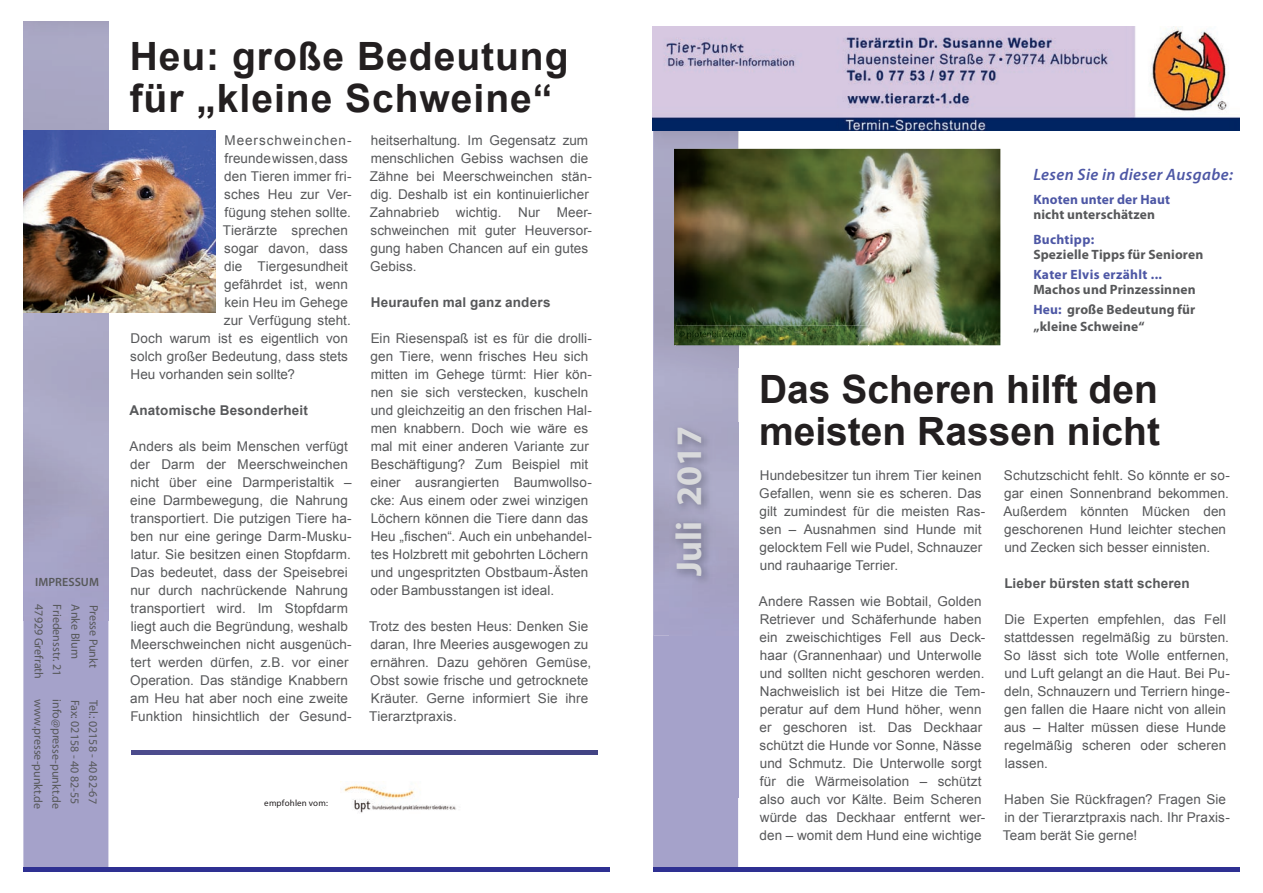
<style>
.page{position:relative;width:1263px;height:893px;background:#fff}
.page>*{position:absolute;margin:0;border:0;box-sizing:border-box;transform-origin:0 0}
.t1{font:700 39px/42px "Arial";letter-spacing:.025em;color:#231f20}
.t2{font:700 39px/42px "Arial";color:#231f20}
.t3{font:700 36px "Myriad Pro";color:#d9dadc}
.t4{font:italic 600 16.5px "Myriad Pro";letter-spacing:.025em;color:#4d57a5}
.t5{font:13.5px/18px "Arial";letter-spacing:.005em;color:#57585a}
.t6{font:700 13.5px/20.4px "Myriad Pro";letter-spacing:.01em;color:#57585a}
.t7{font:700 13.5px "Arial";letter-spacing:.015em;color:#57585a}
.t8{font:700 13.5px "Myriad Pro";letter-spacing:.025em;color:#4d57a5}
.t9{font:13.5px "Arial";letter-spacing:.065em;color:#57585a}
.t10{font:12px "Myriad Pro";letter-spacing:-.005em;color:#57585a}
.t11{font:600 12px "Myriad Pro";letter-spacing:.005em;color:#57585a}
.t12{font:9px "Myriad Pro";letter-spacing:.02em;color:#231f20}
.s1{color:#4d57a5}
</style>
<div class="page">
<div style="left:23px;top:621px;width:85px;height:246px;background:#a5a2ca"></div>
<div style="left:23px;top:867px;width:587px;height:5px;background:#2e3092"></div>
<div style="left:23px;top:21px;width:85px;height:600px;background:#a9a6c5"></div>
<div style="left:132px;top:750px;width:465px;height:5px;background:#464788"></div>
<img style="left:340px;top:784px;width:116px;height:29px">
<div style="left:653px;top:131px;width:85px;height:736px;background:#a5a2ca"></div>
<div style="left:653px;top:867px;width:586px;height:5px;background:#2e3092"></div>
<img style="left:654px;top:131px;width:84px;height:505px">
<img style="left:653px;top:27px;width:586px;height:104px">
<img style="left:674px;top:149px;width:326px;height:196px">
<img style="left:670px;top:423px;width:69px;height:375px">
<img style="left:23px;top:131px;width:192px;height:181px">
<img style="left:676px;top:326px;width:192px;height:42px">
<svg style="left:738px;top:345px;width:1px;height:23px"></svg>
<img style="left:679px;top:331px;width:67px;height:8px">
<p class="t11" style="left:35px;top:574px;width:65px">IMPRESSUM</p>
<p class="t10" style="left:46px;top:604px;width:76px;rotate:90deg">47929 Grefrath</p>
<p class="t10" style="left:65px;top:604px;width:73px;rotate:90deg">Friedensstr. 21</p>
<p class="t10" style="left:83px;top:604px;width:56px;rotate:90deg">Anke Blum</p>
<p class="t10" style="left:101px;top:604px;width:65px;rotate:90deg">Presse Punkt</p>
<p class="t10" style="left:46px;top:699px;width:111px;rotate:90deg">www.presse-punkt.de</p>
<p class="t10" style="left:64px;top:699px;width:111px;rotate:90deg">info@presse-punkt.de</p>
<p class="t10" style="left:82px;top:699px;width:106px;rotate:90deg">Fax: 02158 - 40 82-55</p>
<p class="t10" style="left:101px;top:700px;width:106px;rotate:90deg">Tel.: 02158 - 40 82-67</p>
<h1 class="t1" style="left:130px;top:36px;width:440px">Heu: große Bedeutung für „kleine Schweine“</h1>
<p class="t9" style="left:224px;top:132px;width:129px">Meerschweinchen-</p>
<p class="t5" style="left:224px;top:150px;width:125px">freunde wissen, dass</p>
<p class="t5" style="left:224px;top:168px;width:129px">den Tieren immer fri-</p>
<p class="t5" style="left:224px;top:186px;width:129px">sches Heu zur Ver-</p>
<p class="t5" style="left:224px;top:204px;width:128px">fügung stehen sollte.</p>
<p class="t5" style="left:223px;top:222px;width:127px">Tierärzte sprechen</p>
<p class="t5" style="left:224px;top:240px;width:125px">sogar davon, dass</p>
<p class="t5" style="left:224px;top:258px;width:125px">die Tiergesundheit</p>
<p class="t5" style="left:224px;top:276px;width:125px">gefährdet ist, wenn</p>
<p class="t5" style="left:225px;top:294px;width:125px">kein Heu im Gehege</p>
<p class="t5" style="left:224px;top:312px;width:128px">zur Verfügung steht.</p>
<p class="t5" style="left:130px;top:330px;width:219px">Doch warum ist es eigentlich von</p>
<p class="t5" style="left:130px;top:348px;width:219px">solch großer Bedeutung, dass stets</p>
<p class="t5" style="left:130px;top:366px;width:166px">Heu vorhanden sein sollte?</p>
<p class="t7" style="left:130px;top:402px;width:180px">Anatomische Besonderheit</p>
<p class="t5" style="left:130px;top:438px;width:224px">Anders als beim Menschen verfügt der Darm der Meerschweinchen nicht über eine Darmperistaltik – eine Darmbewegung, die Nahrung transportiert. Die putzigen Tiere ha&shy;ben nur eine geringe Darm-Musku&shy;latur. Sie besitzen einen Stopfdarm.<br>Das bedeutet, dass der Speisebrei nur durch nachrückende Nahrung transportiert wird. Im Stopfdarm liegt auch die Begründung, weshalb Meerschweinchen nicht ausgenüch&shy;tert werden dürfen, z.B. vor einer Operation. Das ständige Knabbern am Heu hat aber noch eine zweite Funktion hinsichtlich der Gesund-</p>
<p class="t5" style="left:370px;top:132px;width:224px">heitserhaltung. Im Gegensatz zum menschlichen Gebiss wachsen die<br>Zähne bei Meerschweinchen stän&shy;dig. Deshalb ist ein kontinuierlicher<br>Zahnabrieb wichtig. Nur Meer&shy;schweinchen mit guter Heuversor&shy;gung haben Chancen auf ein gutes<br>Gebiss.</p>
<p class="t7" style="left:371px;top:294px;width:181px">Heuraufen mal ganz anders</p>
<p class="t5" style="left:370px;top:330px;width:223px">Ein Riesenspaß ist es für die drolli&shy;gen Tiere, wenn frisches Heu sich mitten im Gehege türmt: Hier kön&shy;nen sie sich verstecken, kuscheln und gleichzeitig an den frischen Hal&shy;men knabbern. Doch wie wäre es mal mit einer anderen Variante zur Beschäftigung? Zum Beispiel mit einer ausrangierten Baumwollso&shy;cke: Aus einem oder zwei winzigen Löchern können die Tiere dann das Heu „fischen“. Auch ein unbehandel&shy;tes Holzbrett mit gebohrten Löchern und ungespritzten Obstbaum-Ästen oder Bambusstangen ist ideal.</p>
<p class="t5" style="left:369px;top:618px;width:224px">Trotz des besten Heus: Denken Sie daran, Ihre Meeries ausgewogen zu ernähren. Dazu gehören Gemüse,<br>Obst sowie frische und getrocknete<br>Kräuter. Gerne informiert Sie ihre<br>Tierarztpraxis.</p>
<p class="t12" style="left:264px;top:798px;width:65px">empfohlen vom:</p>
<h2 class="t3" style="left:665px;top:576px;width:152px;rotate:-90deg">Juli 2017</h2>
<p class="t4" style="left:1033px;top:164px;width:201px">Lesen Sie in dieser Ausgabe:</p>
<p class="t8" style="left:1033px;top:190px;width:138px">Knoten unter der Haut</p>
<p class="t6" style="left:1033px;top:204px;width:123px">nicht unterschätzen</p>
<p class="t8" style="left:1033px;top:230px;width:62px">Buchtipp:</p>
<p class="t6" style="left:1033px;top:243px;width:172px">Spezielle Tipps für Senioren</p>
<p class="t8" style="left:1033px;top:266px;width:130px">Kater Elvis erzählt ...</p>
<p class="t6" style="left:1033px;top:279px;width:164px">Machos und Prinzessinnen<br><span class="s1">Heu:</span> große Bedeutung für</p>
<p class="t6" style="left:1033px;top:315px;width:113px">„kleine Schweine“</p>
<h1 class="t2" style="left:759px;top:370px;width:402px">Das Scheren hilft den meisten Rassen nicht</h1>
<p class="t5" style="left:759px;top:467px;width:228px">Hundebesitzer tun ihrem Tier keinen<br>Gefallen, wenn sie es scheren. Das gilt zumindest für die meisten Ras&shy;sen – Ausnahmen sind Hunde mit gelocktem Fell wie Pudel, Schnauzer und rauhaarige Terrier.</p>
<p class="t5" style="left:759px;top:593px;width:228px">Andere Rassen wie Bobtail, Golden Retriever und Schäferhunde haben ein zweischichtiges Fell aus Deck&shy;haar (Grannenhaar) und Unterwolle und sollten nicht geschoren werden.<br>Nachweislich ist bei Hitze die Tem&shy;peratur auf dem Hund höher, wenn er geschoren ist. Das Deckhaar schützt die Hunde vor Sonne, Nässe und Schmutz. Die Unterwolle sorgt für die Wärmeisolation – schützt also auch vor Kälte. Beim Scheren würde das Deckhaar entfernt wer&shy;den – womit dem Hund eine wichtige</p>
<p class="t5" style="left:1003px;top:467px;width:228px">Schutzschicht fehlt. So könnte er so&shy;gar einen Sonnenbrand bekommen.<br>Außerdem könnten Mücken den geschorenen Hund leichter stechen und Zecken sich besser einnisten.</p>
<p class="t7" style="left:1004px;top:575px;width:187px">Lieber bürsten statt scheren</p>
<p class="t5" style="left:1004px;top:611px;width:227px">Die Experten empfehlen, das Fell stattdessen regelmäßig zu bürsten.<br>So lässt sich tote Wolle entfernen, und Luft gelangt an die Haut. Bei Pu&shy;deln, Schnauzern und Terriern hinge&shy;gen fallen die Haare nicht von allein aus – Halter müssen diese Hunde regelmäßig scheren oder scheren lassen.</p>
<p class="t5" style="left:1003px;top:791px;width:229px">Haben Sie Rückfragen? Fragen Sie in der Tierarztpraxis nach. Ihr Praxis-<br>Team berät Sie gerne!</p>
</div>
